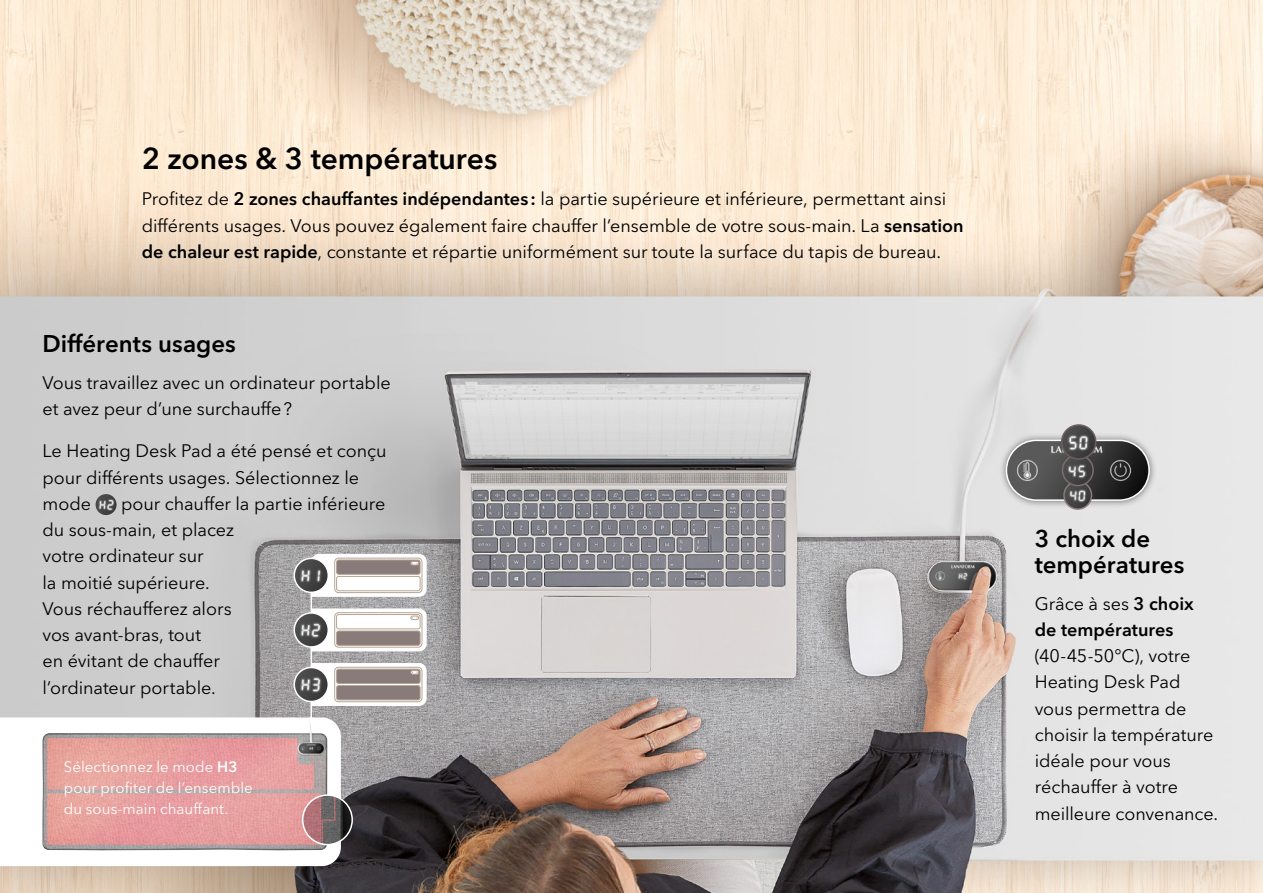
<style>
.page{position:relative;width:1263px;height:893px;background:#fff}
.page>*{position:absolute;margin:0;border:0;box-sizing:border-box;transform-origin:0 0}
.t1{font:600 30px "Avenir Next World";color:#000}
.t2{font:600 24px/26.2px "Avenir Next World";color:#000}
.t3{font:18px/26.2px "Avenir Next World";letter-spacing:-.005em;color:#000}
.P_Small{font:15px/21px "Avenir Next World";letter-spacing:.005em;color:#fff}
.s1{font-weight:600}
</style>
<div class="page">
<img style="left:0;top:0;width:1263px;height:893px">
<hr style="left:310px;top:575px;width:2px;height:166px;background:#fff">
<svg style="left:0;top:717px;width:341px;height:149px"></svg>
<img style="left:42px;top:717px;width:285px;height:133px">
<svg style="left:312px;top:663px;width:115px;height:43px"></svg>
<svg style="left:312px;top:608px;width:115px;height:43px"></svg>
<svg style="left:311px;top:554px;width:116px;height:43px"></svg>
<img style="left:294px;top:667px;width:34px;height:34px;border-radius:17px">
<div style="left:293px;top:667px;width:36px;height:35px;border:2px solid #fff;border-radius:50%"></div>
<img style="left:294px;top:613px;width:34px;height:34px;border-radius:17px">
<div style="left:293px;top:612px;width:36px;height:36px;border:2px solid #fff;border-radius:50%"></div>
<img style="left:294px;top:558px;width:34px;height:34px;border-radius:17px">
<div style="left:293px;top:558px;width:36px;height:35px;border:2px solid #fff;border-radius:50%"></div>
<img style="left:303px;top:795px;width:49px;height:50px;border-radius:25px">
<div style="left:302px;top:794px;width:51px;height:51px;border:2px solid #fff;border-radius:50%"></div>
<div style="left:999px;top:432px;width:158px;height:76px;background:#000;opacity:.5"></div>
<img style="left:1006px;top:440px;width:143px;height:60px;border-radius:30px">
<div style="left:1006px;top:440px;width:144px;height:61px;border:2px solid #fff;border-radius:30px"></div>
<img style="left:1064px;top:481px;width:27px;height:28px;border-radius:14px">
<div style="left:1063px;top:481px;width:29px;height:29px;border:2px solid #887b79;border-radius:50%"></div>
<img style="left:1062px;top:455px;width:31px;height:31px;border-radius:15px">
<div style="left:1062px;top:454px;width:32px;height:32px;border:2px solid #7b6d6b;border-radius:50%"></div>
<img style="left:1062px;top:425px;width:34px;height:34px;border-radius:17px">
<div style="left:1061px;top:424px;width:35px;height:36px;border:2px solid #6d5f5d;border-radius:50%"></div>
<img style="left:96px;top:494px;width:21px;height:21px;border-radius:10px">
<h3 class="t1" style="left:142px;top:141px;width:357px">2 zones &amp; 3 températures</h3>
<p class="t3" style="left:142px;top:186px;width:823px">Profitez de <span class="s1">2 zones chauffantes indépendantes :</span> la partie supérieure et inférieure, permettant ainsi différents usages. Vous pouvez également faire chauffer l’ensemble de votre sous-main. La <span class="s1">sensation de chaleur est rapide</span>, constante et répartie uniformément sur toute la surface du tapis de bureau.</p>
<h4 class="t2" style="left:43px;top:331px;width:195px">Différents usages</h4>
<p class="t3" style="left:43px;top:370px;width:350px">Vous travaillez avec un ordinateur portable et avez peur d’une surchauffe?</p>
<p class="t3" style="left:43px;top:438px;width:346px">Le Heating Desk Pad a été pensé et conçu pour différents usages. Sélectionnez le mode</p>
<p class="t3" style="left:43px;top:491px;width:344px;text-indent:79px">pour chauffer la partie inférieure du sous-main, et placez<br>votre ordinateur sur<br>la moitié supérieure.<br>Vous réchaufferez alors<br>vos avant-bras, tout<br>en évitant de chauffer<br>l’ordinateur portable.</p>
<p class="P_Small" style="left:64px;top:757px;width:190px">Sélectionnez le mode <span class="s1">H3 </span>pour profiter de l’ensemble du sous‑main chauffant.</p>
<h4 class="t2" style="left:1035px;top:525px;width:151px">3 choix de températures</h4>
<p class="t3" style="left:1035px;top:590px;width:185px">Grâce à ses <span class="s1">3 choix de températures </span>(40-45-50°C), votre<br>Heating Desk Pad vous permettra de choisir la température idéale pour vous réchauffer à votre meilleure convenance.</p>
</div>
